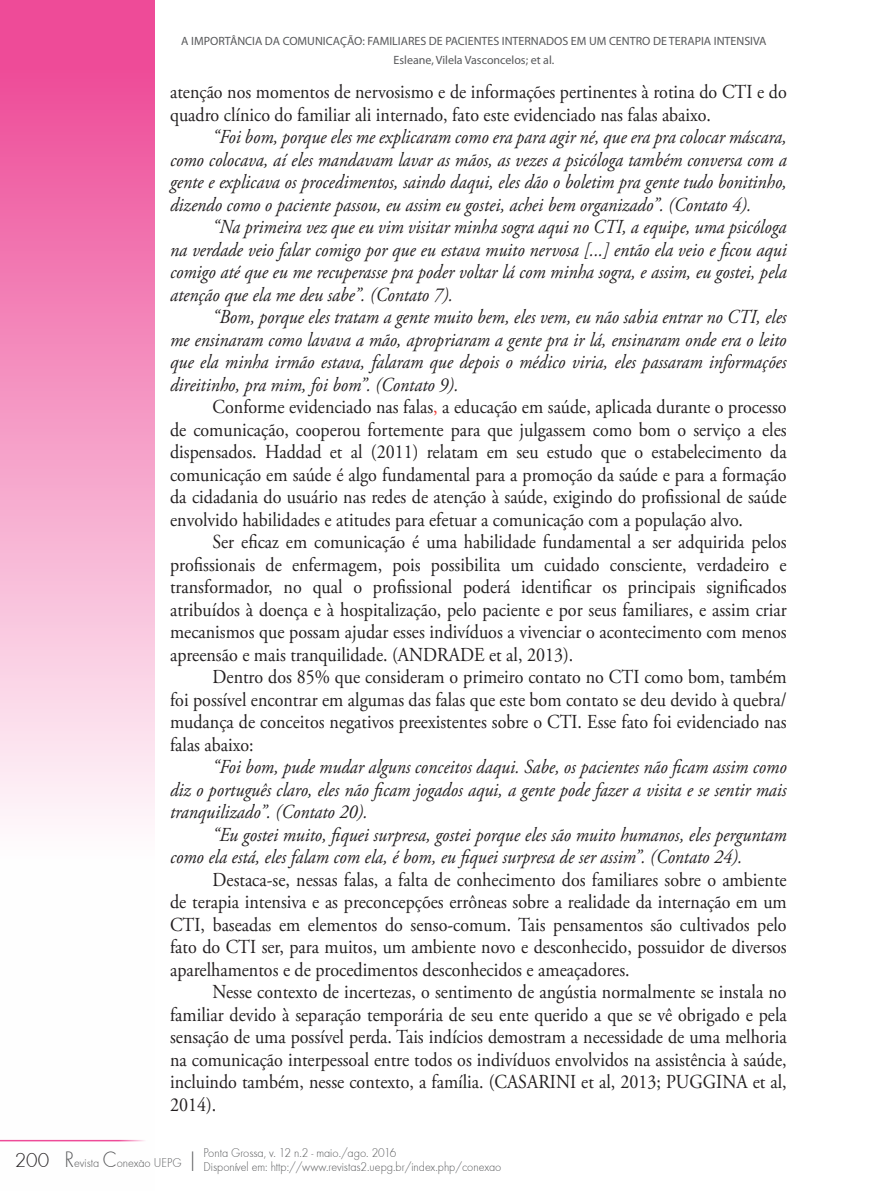
<style>
.page{position:relative;width:893px;height:1191px;background:#fff}
.page>*{position:absolute;margin:0;border:0;box-sizing:border-box;transform-origin:0 0}
.t1{font:19.8px/22.5px "Adobe Garamond Pro";color:#231f20;text-align:justify;scale:.91 1}
.t2{font:italic 19.8px/22.5px "Adobe Garamond Pro";color:#231f20;text-align:justify;scale:.91 1}
.t3{font:13.2px/14.4px "Futura TEE Ligh";color:#57585a;scale:.91 1}
.t4{font:12px/18.6px "Myriad Pro";color:#57585a;text-align:center}
.s1{color:#ee2f2a}
.s2{font-size:23.1px}
.s3{font-size:21px;color:#231f20}
</style>
<div class="page">
<svg style="left:0;top:0;width:155px;height:1142px"></svg>
<hr style="left:0;top:1139px;width:149px;height:2px;background:#ee4b98">
<p class="t4" style="left:181px;top:31px;width:587px">A IMPORTÂNCIA DA COMUNICAÇÃO: FAMILIARES DE PACIENTES INTERNADOS EM UM CENTRO DE TERAPIA INTENSIVA<br>Esleane, Vilela Vasconcelos; et al.</p>
<p class="t1" style="left:170px;top:81px;width:679px">atenção nos momentos de nervosismo e de informações pertinentes à rotina do CTI e do quadro clínico do familiar ali internado, fato este evidenciado nas falas abaixo.</p>
<p class="t2" style="left:170px;top:126px;width:679px;text-indent:43px">“Foi bom, porque eles me explicaram como era para agir né, que era pra colocar máscara, como colocava, aí eles mandavam lavar as mãos, as vezes a psicóloga também conversa com a gente e explicava os procedimentos, saindo daqui, eles dão o boletim pra gente tudo bonitinho, dizendo como o paciente passou, eu assim eu gostei, achei bem organizado”. (Contato 4).</p>
<p class="t2" style="left:170px;top:216px;width:679px;text-indent:43px">“Na primeira vez que eu vim visitar minha sogra aqui no CTI, a equipe, uma psicóloga na verdade veio falar comigo por que eu estava muito nervosa [...] então ela veio e ficou aqui comigo até que eu me recuperasse pra poder voltar lá com minha sogra, e assim, eu gostei, pela atenção que ela me deu sabe”. (Contato 7).</p>
<p class="t2" style="left:170px;top:306px;width:679px;text-indent:43px">“Bom, porque eles tratam a gente muito bem, eles vem, eu não sabia entrar no CTI, eles me ensinaram como lavava a mão, apropriaram a gente pra ir lá, ensinaram onde era o leito que ela minha irmão estava, falaram que depois o médico viria, eles passaram informações direitinho, pra mim, foi bom”. (Contato 9).</p>
<p class="t1" style="left:170px;top:396px;width:679px;text-indent:43px">Conforme evidenciado nas falas<span class="s1">,</span> a educação em saúde, aplicada durante o processo de comunicação, cooperou fortemente para que julgassem como bom o serviço a eles dispensados. Haddad et al (2011) relatam em seu estudo que o estabelecimento da comunicação em saúde é algo fundamental para a promoção da saúde e para a formação da cidadania do usuário nas redes de atenção à saúde, exigindo do profissional de saúde envolvido habilidades e atitudes para efetuar a comunicação com a população alvo.</p>
<p class="t1" style="left:170px;top:531px;width:679px;text-indent:43px">Ser eficaz em comunicação é uma habilidade fundamental a ser adquirida pelos profissionais de enfermagem, pois possibilita um cuidado consciente, verdadeiro e transformador, no qual o profissional poderá identificar os principais significados atribuídos à doença e à hospitalização, pelo paciente e por seus familiares, e assim criar mecanismos que possam ajudar esses indivíduos a vivenciar o acontecimento com menos apreensão e mais tranquilidade. (ANDRADE et al, 2013).</p>
<p class="t1" style="left:170px;top:666px;width:679px;text-indent:43px">Dentro dos 85% que consideram o primeiro contato no CTI como bom, também foi possível encontrar em algumas das falas que este bom contato se deu devido à quebra/ mudança de conceitos negativos preexistentes sobre o CTI. Esse fato foi evidenciado nas falas abaixo:</p>
<p class="t2" style="left:170px;top:756px;width:679px;text-indent:43px">“Foi bom, pude mudar alguns conceitos daqui. Sabe, os pacientes não ficam assim como diz o português claro, eles não ficam jogados aqui, a gente pode fazer a visita e se sentir mais tranquilizado”. (Contato 20).</p>
<p class="t2" style="left:170px;top:823px;width:679px;text-indent:43px">“Eu gostei muito, fiquei surpresa, gostei porque eles são muito humanos, eles perguntam como ela está, eles falam com ela, é bom, eu fiquei surpresa de ser assim”. (Contato 24).</p>
<p class="t1" style="left:170px;top:869px;width:679px;text-indent:43px">Destaca-se, nessas falas, a falta de conhecimento dos familiares sobre o ambiente de terapia intensiva e as preconcepções errôneas sobre a realidade da internação em um CTI, baseadas em elementos do senso-comum. Tais pensamentos são cultivados pelo fato do CTI ser, para muitos, um ambiente novo e desconhecido, possuidor de diversos aparelhamentos e de procedimentos desconhecidos e ameaçadores.</p>
<p class="t1" style="left:170px;top:981px;width:679px;text-indent:43px">Nesse contexto de incertezas, o sentimento de angústia normalmente se instala no familiar devido à separação temporária de seu ente querido a que se vê obrigado e pela sensação de uma possível perda. Tais indícios demostram a necessidade de uma melhoria na comunicação interpessoal entre todos os indivíduos envolvidos na assistência à saúde, incluindo também, nesse contexto, a família. (CASARINI et al, 2013; PUGGINA et al, 2014).</p>
<p class="t3" style="left:203px;top:1145px;width:329px;text-indent:-63px">- <span class="s2">|</span> Ponta Grossa, v. 12 n.2 - maio./ago. 2016<br>Disponível em: http://www.revistas2.uepg.br/index.php/conexao</p>
<p class="t3" style="left:15px;top:1155px;width:185px"><span class="s3">200</span> <span class="s2">R</span>evista <span class="s2">C</span>onexao UEPG</p>
</div>
